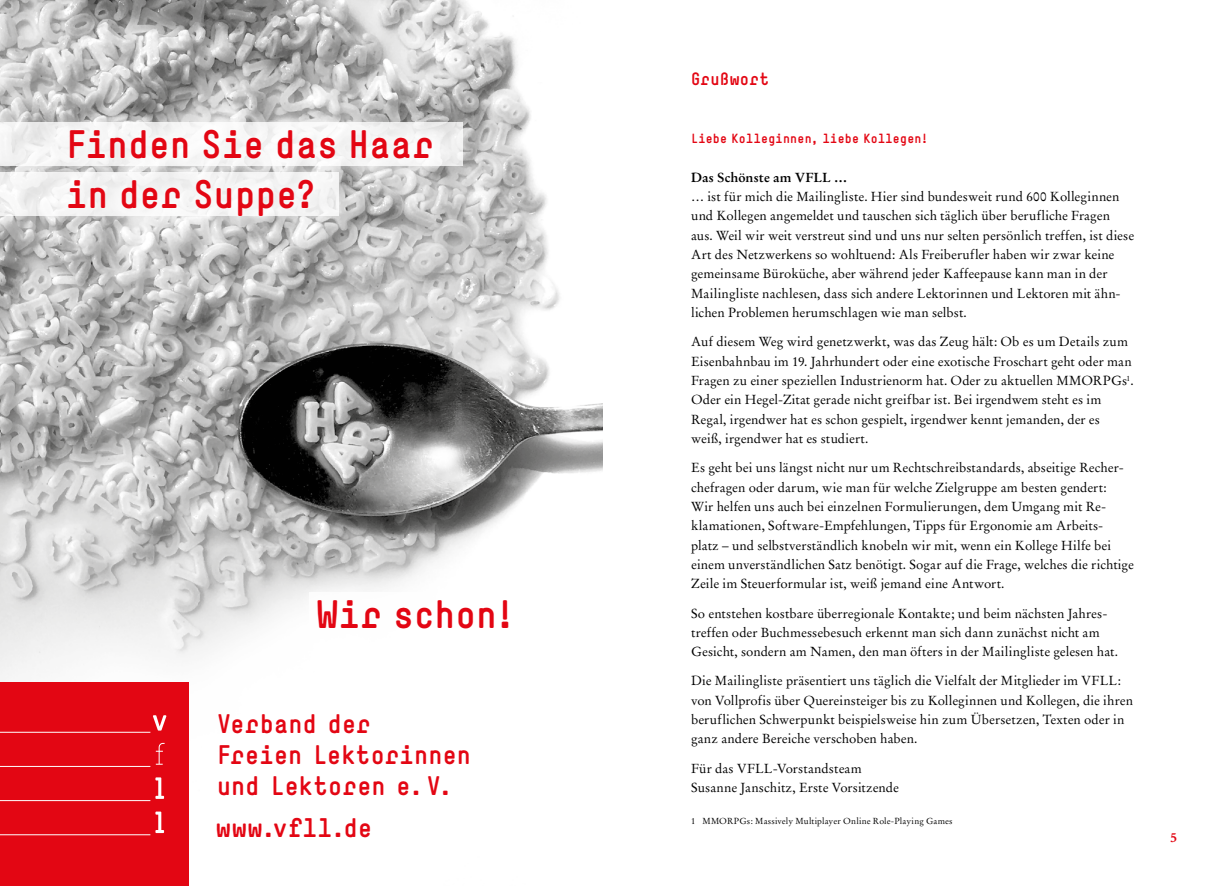
<style>
.page{position:relative;width:1205px;height:886px;background:#fff}
.page>*{position:absolute;margin:0;border:0;box-sizing:border-box;transform-origin:0 0}
.t1{font:700 39.12px/49.5px "Simple";letter-spacing:.005em;color:#e30613}
.t2{font:700 26.5px/31.2px "Simple";letter-spacing:.015em;color:#e30613}
.t3{font:700 26.5px "Simple";letter-spacing:.035em;color:#e30613}
.t4{font:700 17.5px "Simple";letter-spacing:.035em;color:#e30613}
.t5{font:13.12px/19.4px "Stempel Garamond";letter-spacing:.005em;color:#000}
.t6{font:700 13.12px "Simple";letter-spacing:.025em;color:#e30613}
.t7{font:700 13.12px "Stempel Garamond";letter-spacing:.005em;color:#000}
.t8{font:700 13.12px "Stempel Garamond";color:#e30613}
.t9{font:8.75px "Stempel Garamond";letter-spacing:.02em;color:#000}
</style>
<div class="page">
<img style="left:0;top:0;width:602px;height:886px">
<div style="left:0;top:682px;width:188px;height:204px;background:#e30613"></div>
<svg style="left:153px;top:715px;width:13px;height:15px"></svg>
<svg style="left:156px;top:743px;width:9px;height:22px"></svg>
<svg style="left:155px;top:777px;width:9px;height:22px"></svg>
<svg style="left:155px;top:811px;width:9px;height:22px"></svg>
<hr style="left:0;top:732px;width:150px;height:1px;background:#fff">
<hr style="left:0;top:766px;width:150px;height:1px;background:#fff">
<hr style="left:0;top:800px;width:150px;height:1px;background:#fff">
<hr style="left:0;top:834px;width:150px;height:1px;background:#fff">
<div style="left:0;top:122px;width:462px;height:43px;background:#f0f0f0"></div>
<div style="left:0;top:172px;width:338px;height:44px;background:linear-gradient(to bottom,#f2f2f2,#f2f2f2)"></div>
<div style="left:50px;top:111px;width:400px;height:123px;background:#fff;opacity:.9"></div>
<div style="left:309px;top:592px;width:307px;height:41px;background:#fff"></div>
<div style="left:299px;top:581px;width:228px;height:66px;background:#fff"></div>
<h1 class="t1" style="left:66px;top:119px;width:369px">Finden Sie das Haar in der Suppe?</h1>
<h1 class="t1" style="left:317px;top:589px;width:200px">Wir schon!</h1>
<h2 class="t2" style="left:217px;top:707px;width:255px">Verband der<br>Freien Lektorinnen und Lektoren e. V.</h2>
<h2 class="t3" style="left:217px;top:812px;width:157px">www.vfll.de</h2>
<h3 class="t4" style="left:691px;top:68px;width:79px">Grußwort</h3>
<p class="t6" style="left:691px;top:130px;width:238px">Liebe Kolleginnen, liebe Kollegen!</p>
<p class="t7" style="left:691px;top:169px;width:158px">Das Schönste am VFLL …</p>
<p class="t5" style="left:691px;top:187px;width:444px">… ist für mich die Mailingliste. Hier sind bundesweit rund 600 Kolleginnen und Kollegen angemeldet und tauschen sich täglich über berufliche Fragen aus. Weil wir weit verstreut sind und uns nur selten persönlich treffen, ist diese Art des Netzwerkens so wohltuend: Als Freiberufler haben wir zwar keine gemeinsame Büroküche, aber während jeder Kaffeepause kann man in der Mailingliste nachlesen, dass sich andere Lektorinnen und Lektoren mit ähn&shy;lichen Problemen herumschlagen wie man selbst.</p>
<p class="t5" style="left:691px;top:332px;width:444px">Auf diesem Weg wird genetzwerkt, was das Zeug hält: Ob es um Details zum Eisenbahnbau im 19. Jahrhundert oder eine exotische Froschart geht oder man Fragen zu einer speziellen Industrienorm hat. Oder zu aktuellen MMORPGs<sup>1</sup>.<br>Oder ein Hegel-Zitat gerade nicht greifbar ist. Bei irgendwem steht es im Regal, irgendwer hat es schon gespielt, irgendwer kennt jemanden, der es weiß, irgendwer hat es studiert.</p>
<p class="t5" style="left:691px;top:458px;width:444px">Es geht bei uns längst nicht nur um Rechtschreibstandards, abseitige Recher&shy;chefragen oder darum, wie man für welche Zielgruppe am besten gendert:<br>Wir helfen uns auch bei einzelnen Formulierungen, dem Umgang mit Re&shy;klamationen, Software-Empfehlungen, Tipps für Ergonomie am Arbeits&shy;platz – und selbstverständlich knobeln wir mit, wenn ein Kollege Hilfe bei einem unverständlichen Satz benötigt. Sogar auf die Frage, welches die richtige Zeile im Steuerformular ist, weiß jemand eine Antwort.</p>
<p class="t5" style="left:691px;top:603px;width:428px">So entstehen kostbare überregionale Kontakte; und beim nächsten Jahres&shy;treffen oder Buchmessebesuch erkennt man sich dann zunächst nicht am<br>Gesicht, sondern am Namen, den man öfters in der Mailingliste gelesen hat.</p>
<p class="t5" style="left:691px;top:671px;width:443px">Die Mailingliste präsentiert uns täglich die Vielfalt der Mitglieder im VFLL: von Vollprofis über Quereinsteiger bis zu Kolleginnen und Kollegen, die ihren beruflichen Schwerpunkt beispielsweise hin zum Übersetzen, Texten oder in ganz andere Bereiche verschoben haben.</p>
<p class="t5" style="left:691px;top:758px;width:209px">Für das VFLL-Vorstandsteam<br>Susanne Janschitz, Erste Vorsitzende</p>
<p class="t9" style="left:691px;top:815px;width:263px">1 MMORPGs: Massively Multiplayer Online Role-Playing Games</p>
<p class="t8" style="left:1170px;top:829px;width:8px">5</p>
</div>
